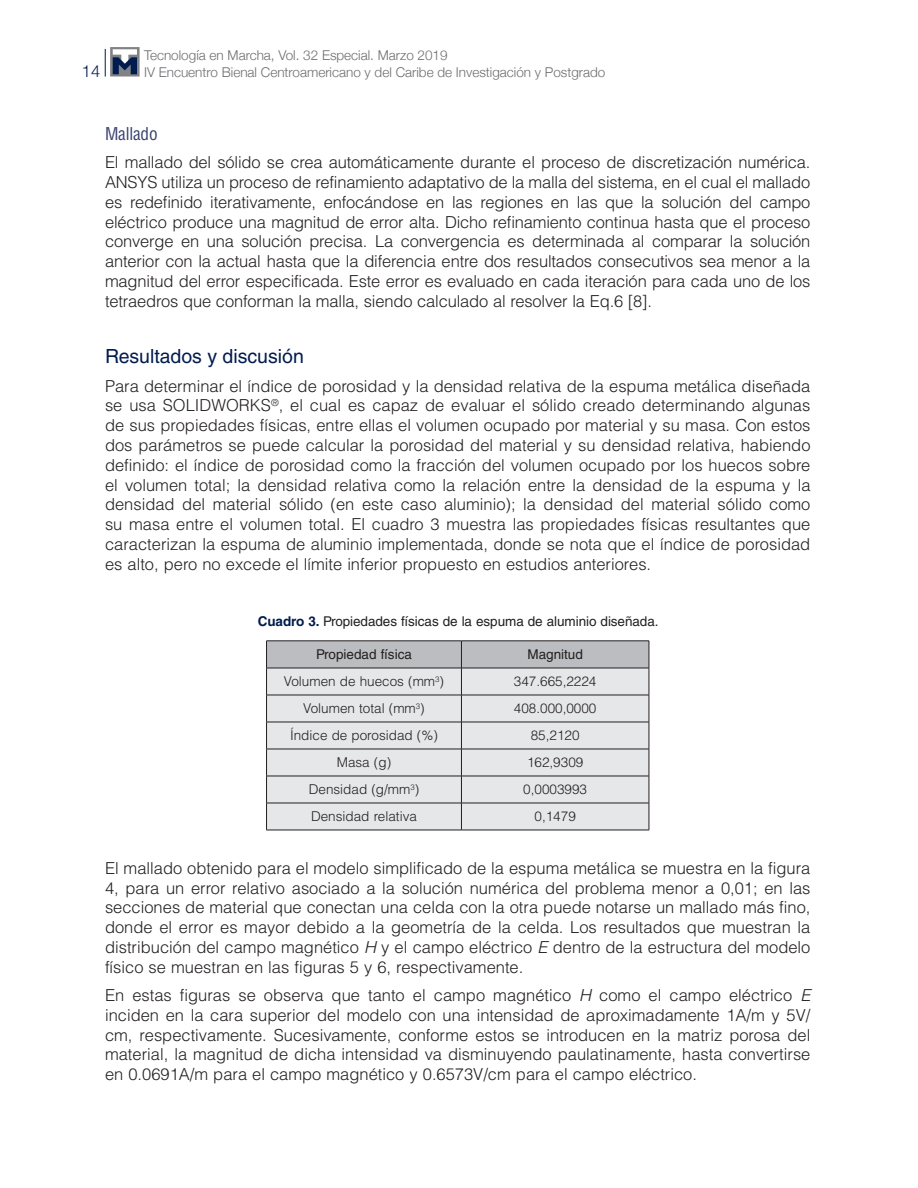
<style>
.page{position:relative;width:918px;height:1188px;background:#fff}
.page>*{position:absolute;margin:0;border:0;box-sizing:border-box;transform-origin:0 0}
._7subtitulo{font:19.5px "Helvetica LT Std";color:#001c4e}
._8subtitulo3{font:condensed 17.25px "Helvetica LT Std";letter-spacing:-.01em;color:#3a436f}
._6texto{font:300 16.5px/19.8px "Helvetica LT Std";color:#231f20;text-align:justify}
.t1{font:300 16.5px "Helvetica Neue";color:#001c4e}
.textocuadros{font:300 13.5px "Helvetica LT Std";color:#231f20}
.t2{font:300 13.5px "Helvetica Neue";color:#6c6d70}
._9tituloscuadros1{font:13.5px "Helvetica LT Std";letter-spacing:-.005em;color:#231f20}
.Titulos_cuadros_supe{font:13.5px "Helvetica LT Std";color:#231f20}
.s1{font-weight:700;color:#001c4e}
.s2{font-style:italic}
</style>
<div class="page">
<svg style="left:105px;top:49px;width:1px;height:28px"></svg>
<svg style="left:110px;top:47px;width:30px;height:30px"></svg>
<svg style="left:113px;top:49px;width:24px;height:25px"></svg>
<hr style="left:266px;top:830px;width:195px;height:1px;background:#231f20">
<hr style="left:461px;top:830px;width:188px;height:1px;background:#231f20">
<svg style="left:266px;top:641px;width:384px;height:189px;background:#d8d9db"></svg>
<hr style="left:266px;top:668px;width:195px;height:1px;background:#231f20">
<hr style="left:461px;top:668px;width:188px;height:1px;background:#231f20">
<p class="t2" style="left:144px;top:45px;width:305px">Tecnología en Marcha, Vol. 32 Especial. Marzo 2019</p>
<p class="t1" style="left:82px;top:57px;width:20px">14</p>
<p class="t2" style="left:144px;top:61px;width:463px">IV Encuentro Bienal Centroamericano y del Caribe de Investigación y Postgrado</p>
<p class="_8subtitulo3" style="left:105px;top:123px;width:54px">Mallado</p>
<p class="_6texto" style="left:105px;top:152px;width:707px">El mallado del sólido se crea automáticamente durante el proceso de discretización numérica.<br>ANSYS utiliza un proceso de refinamiento adaptativo de la malla del sistema, en el cual el mallado es redefinido iterativamente, enfocándose en las regiones en las que la solución del campo eléctrico produce una magnitud de error alta. Dicho refinamiento continua hasta que el proceso converge en una solución precisa. La convergencia es determinada al comparar la solución anterior con la actual hasta que la diferencia entre dos resultados consecutivos sea menor a la magnitud del error especificada. Este error es evaluado en cada iteración para cada uno de los tetraedros que conforman la malla, siendo calculado al resolver la Eq.6 [8].</p>
<p class="_7subtitulo" style="left:105px;top:345px;width:200px">Resultados y discusión</p>
<p class="_6texto" style="left:105px;top:376px;width:707px">Para determinar el índice de porosidad y la densidad relativa de la espuma metálica diseñada se usa SOLIDWORKS<sup>®</sup>, el cual es capaz de evaluar el sólido creado determinando algunas de sus propiedades físicas, entre ellas el volumen ocupado por material y su masa. Con estos dos parámetros se puede calcular la porosidad del material y su densidad relativa, habiendo definido: el índice de porosidad como la fracción del volumen ocupado por los huecos sobre el volumen total; la densidad relativa como la relación entre la densidad de la espuma y la densidad del material sólido (en este caso aluminio); la densidad del material sólido como su masa entre el volumen total. El cuadro 3 muestra las propiedades físicas resultantes que caracterizan la espuma de aluminio implementada, donde se nota que el índice de porosidad es alto, pero no excede el límite inferior propuesto en estudios anteriores.</p>
<p class="_9tituloscuadros1" style="left:258px;top:614px;width:402px"><span class="s1">Cuadro 3.</span> Propiedades físicas de la espuma de aluminio diseñada.</p>
<p class="Titulos_cuadros_supe" style="left:316px;top:647px;width:97px">Propiedad física</p>
<p class="Titulos_cuadros_supe" style="left:527px;top:647px;width:57px">Magnitud</p>
<p class="textocuadros" style="left:284px;top:673px;width:162px">Volumen de huecos (mm<sup>3</sup>)</p>
<p class="textocuadros" style="left:514px;top:673px;width:84px">347.665,2224</p>
<p class="textocuadros" style="left:303px;top:700px;width:123px">Volumen total (mm<sup>3</sup>)</p>
<p class="textocuadros" style="left:514px;top:700px;width:84px">408.000,0000</p>
<p class="textocuadros" style="left:290px;top:727px;width:149px">Índice de porosidad (%)</p>
<p class="textocuadros" style="left:531px;top:727px;width:50px">85,2120</p>
<p class="textocuadros" style="left:337px;top:754px;width:56px">Masa (g)</p>
<p class="textocuadros" style="left:527px;top:754px;width:58px">162,9309</p>
<p class="textocuadros" style="left:309px;top:781px;width:112px">Densidad (g/mm<sup>3</sup>)</p>
<p class="textocuadros" style="left:523px;top:781px;width:65px">0,0003993</p>
<p class="textocuadros" style="left:311px;top:808px;width:107px">Densidad relativa</p>
<p class="textocuadros" style="left:535px;top:808px;width:43px">0,1479</p>
<p class="_6texto" style="left:105px;top:858px;width:707px">El mallado obtenido para el modelo simplificado de la espuma metálica se muestra en la figura 4, para un error relativo asociado a la solución numérica del problema menor a 0,01; en las secciones de material que conectan una celda con la otra puede notarse un mallado más fino, donde el error es mayor debido a la geometría de la celda. Los resultados que muestran la distribución del campo magnético <span class="s2">H</span> y el campo eléctrico <span class="s2">E</span> dentro de la estructura del modelo físico se muestran en las figuras 5 y 6, respectivamente.</p>
<p class="_6texto" style="left:105px;top:985px;width:707px">En estas figuras se observa que tanto el campo magnético <span class="s2">H</span> como el campo eléctrico <span class="s2">E </span>inciden en la cara superior del modelo con una intensidad de aproximadamente 1A/m y 5V/ cm, respectivamente. Sucesivamente, conforme estos se introducen en la matriz porosa del material, la magnitud de dicha intensidad va disminuyendo paulatinamente, hasta convertirse en 0.0691A/m para el campo magnético y 0.6573V/cm para el campo eléctrico.</p>
</div>
